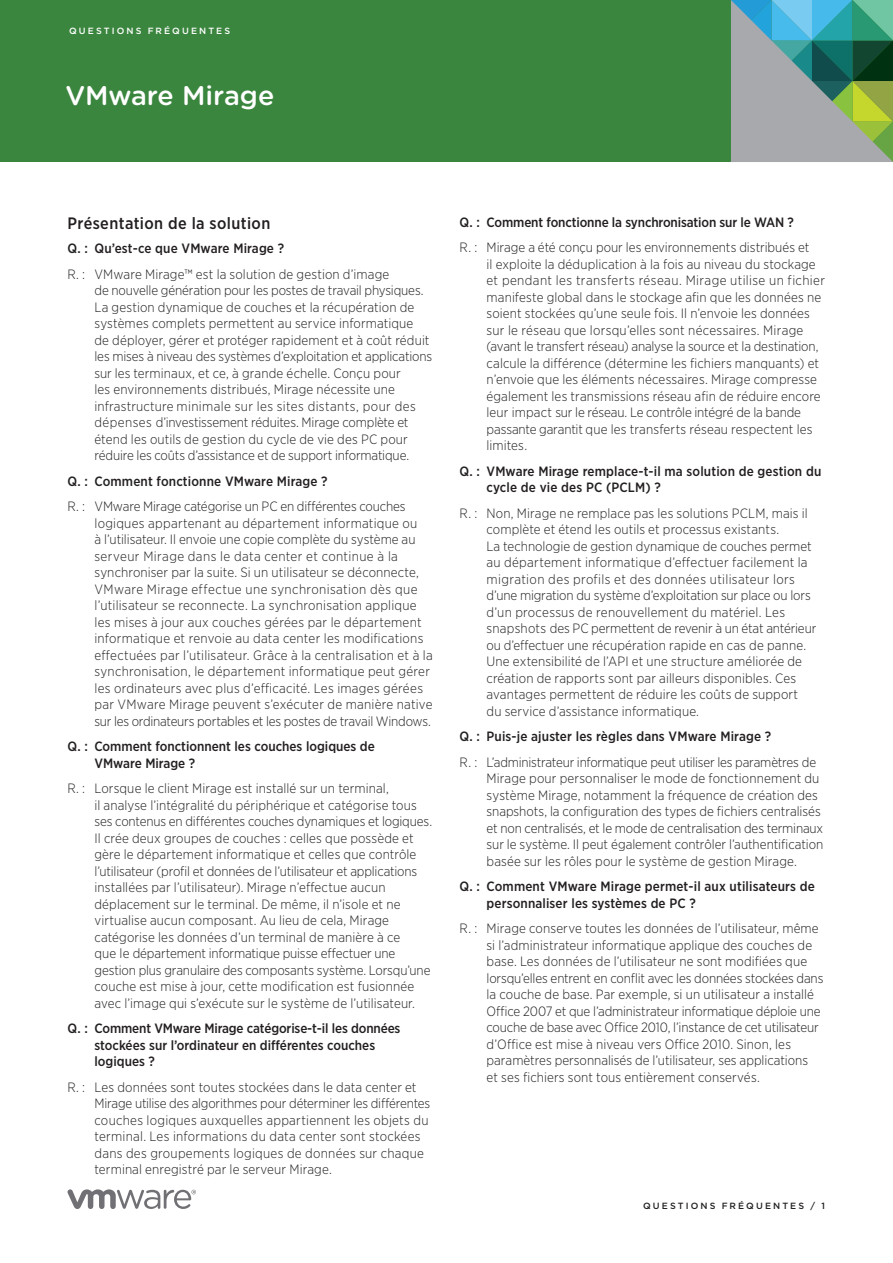
<style>
.page{position:relative;width:893px;height:1263px;background:#fff}
.page>*{position:absolute;margin:0;border:0;box-sizing:border-box;transform-origin:0 0}
._1a_Main_Title{font:500 27px "Gotham Rounded";letter-spacing:-.005em;color:#fff}
._4a_Subhead_1{font:500 16.5px "Gotham Narrow";letter-spacing:.025em;color:#231f20}
._5a_Body_Answer{font:300 13.5px/16.5px "Gotham Narrow";letter-spacing:.005em;color:#231f20}
._4b_Subhead_2_Questi{font:500 13.5px/16.5px "Gotham Narrow";color:#231f20}
.Folio{font:500 9px "Gotham";letter-spacing:.235em;color:#231f20}
.Document_Type{font:500 9px "Gotham";letter-spacing:.235em;color:#fff}
</style>
<div class="page">
<div style="left:0;top:0;width:893px;height:162px;background:#3b863f"></div>
<svg style="left:731px;top:0;width:162px;height:162px;background:#78a097"></svg>
<svg style="left:68px;top:1189px;width:128px;height:20px"></svg>
<p class="Document_Type" style="left:69px;top:25px;width:162px">QUESTIONS FRÉQUENTES</p>
<p class="_1a_Main_Title" style="left:65px;top:76px;width:210px">VMware Mirage</p>
<p class="_4a_Subhead_1" style="left:68px;top:213px;width:204px">Présentation de la solution</p>
<p class="_4b_Subhead_2_Questi" style="left:68px;top:240px;width:218px">Q. : Qu’est-ce que VMware Mirage ?</p>
<p class="_5a_Body_Answer" style="left:94px;top:265px;width:339px;text-indent:-27px">R. : VMware Mirage™ est la solution de gestion d’image<br>de nouvelle génération pour les postes de travail physiques.<br>La gestion dynamique de couches et la récupération de systèmes complets permettent au service informatique<br>de déployer, gérer et protéger rapidement et à coût réduit les mises à niveau des systèmes d’exploitation et applications sur les terminaux, et ce, à grande échelle. Conçu pour<br>les environnements distribués, Mirage nécessite une infrastructure minimale sur les sites distants, pour des dépenses d’investissement réduites. Mirage complète et étend les outils de gestion du cycle de vie des PC pour réduire les coûts d’assistance et de support informatique.</p>
<p class="_4b_Subhead_2_Questi" style="left:68px;top:473px;width:262px">Q. : Comment fonctionne VMware Mirage ?</p>
<p class="_5a_Body_Answer" style="left:94px;top:498px;width:340px;text-indent:-27px">R. : VMware Mirage catégorise un PC en différentes couches logiques appartenant au département informatique ou<br>à l’utilisateur. Il envoie une copie complète du système au serveur Mirage dans le data center et continue à la synchroniser par la suite. Si un utilisateur se déconnecte, VMware Mirage effectue une synchronisation dès que l’utilisateur se reconnecte. La synchronisation applique les mises à jour aux couches gérées par le département informatique et renvoie au data center les modifications effectuées par l’utilisateur. Grâce à la centralisation et à la synchronisation, le département informatique peut gérer les ordinateurs avec plus d’efficacité. Les images gérées par VMware Mirage peuvent s’exécuter de manière native sur les ordinateurs portables et les postes de travail Windows.</p>
<p class="_4b_Subhead_2_Questi" style="left:94px;top:738px;width:282px;text-indent:-27px">Q. : Comment fonctionnent les couches logiques de<br>VMware Mirage ?</p>
<p class="_5a_Body_Answer" style="left:94px;top:780px;width:339px;text-indent:-27px">R. : Lorsque le client Mirage est installé sur un terminal,<br>il analyse l’intégralité du périphérique et catégorise tous ses contenus en différentes couches dynamiques et logiques.<br>Il crée deux groupes de couches : celles que possède et gère le département informatique et celles que contrôle l’utilisateur (profil et données de l’utilisateur et applications installées par l’utilisateur). Mirage n’effectue aucun déplacement sur le terminal. De même, il n’isole et ne virtualise aucun composant. Au lieu de cela, Mirage catégorise les données d’un terminal de manière à ce<br>que le département informatique puisse effectuer une gestion plus granulaire des composants système. Lorsqu’une couche est mise à jour, cette modification est fusionnée avec l’image qui s’exécute sur le système de l’utilisateur.</p>
<p class="_4b_Subhead_2_Questi" style="left:94px;top:1020px;width:307px;text-indent:-27px">Q. : Comment VMware Mirage catégorise-t-il les données stockées sur l’ordinateur en différentes couches logiques ?</p>
<p class="_5a_Body_Answer" style="left:94px;top:1078px;width:337px;text-indent:-27px">R. : Les données sont toutes stockées dans le data center et Mirage utilise des algorithmes pour déterminer les différentes couches logiques auxquelles appartiennent les objets du terminal. Les informations du data center sont stockées dans des groupements logiques de données sur chaque terminal enregistré par le serveur Mirage.</p>
<p class="_4b_Subhead_2_Questi" style="left:460px;top:214px;width:336px">Q. : Comment fonctionne la synchronisation sur le WAN ?</p>
<p class="_5a_Body_Answer" style="left:487px;top:239px;width:340px;text-indent:-27px">R. : Mirage a été conçu pour les environnements distribués et<br>il exploite la déduplication à la fois au niveau du stockage et pendant les transferts réseau. Mirage utilise un fichier manifeste global dans le stockage afin que les données ne soient stockées qu’une seule fois. Il n’envoie les données sur le réseau que lorsqu’elles sont nécessaires. Mirage (avant le transfert réseau) analyse la source et la destination, calcule la différence (détermine les fichiers manquants) et n’envoie que les éléments nécessaires. Mirage compresse également les transmissions réseau afin de réduire encore leur impact sur le réseau. Le contrôle intégré de la bande passante garantit que les transferts réseau respectent les limites.</p>
<p class="_4b_Subhead_2_Questi" style="left:487px;top:463px;width:336px;text-indent:-27px">Q. : VMware Mirage remplace-t-il ma solution de gestion du cycle de vie des PC (PCLM) ?</p>
<p class="_5a_Body_Answer" style="left:487px;top:504px;width:331px;text-indent:-27px">R. : Non, Mirage ne remplace pas les solutions PCLM, mais il complète et étend les outils et processus existants.<br>La technologie de gestion dynamique de couches permet au département informatique d’effectuer facilement la migration des profils et des données utilisateur lors d’une migration du système d’exploitation sur place ou lors d’un processus de renouvellement du matériel. Les snapshots des PC permettent de revenir à un état antérieur ou d’effectuer une récupération rapide en cas de panne.<br>Une extensibilité de l’API et une structure améliorée de création de rapports sont par ailleurs disponibles. Ces avantages permettent de réduire les coûts de support du service d’assistance informatique.</p>
<p class="_4b_Subhead_2_Questi" style="left:460px;top:728px;width:313px">Q. : Puis-je ajuster les règles dans VMware Mirage ?</p>
<p class="_5a_Body_Answer" style="left:487px;top:753px;width:338px;text-indent:-27px">R. : L’administrateur informatique peut utiliser les paramètres de Mirage pour personnaliser le mode de fonctionnement du système Mirage, notamment la fréquence de création des snapshots, la configuration des types de fichiers centralisés et non centralisés, et le mode de centralisation des terminaux sur le système. Il peut également contrôler l’authentification basée sur les rôles pour le système de gestion Mirage.</p>
<p class="_4b_Subhead_2_Questi" style="left:487px;top:878px;width:330px;text-indent:-27px">Q. : Comment VMware Mirage permet-il aux utilisateurs de personnaliser les systèmes de PC ?</p>
<p class="_5a_Body_Answer" style="left:487px;top:920px;width:338px;text-indent:-27px">R. : Mirage conserve toutes les données de l’utilisateur, même si l’administrateur informatique applique des couches de base. Les données de l’utilisateur ne sont modifiées que lorsqu’elles entrent en conflit avec les données stockées dans la couche de base. Par exemple, si un utilisateur a installé Office 2007 et que l’administrateur informatique déploie une couche de base avec Office 2010, l’instance de cet utilisateur d’Office est mise à niveau vers Office 2010. Sinon, les paramètres personnalisés de l’utilisateur, ses applications<br>et ses fichiers sont tous entièrement conservés.</p>
<p class="Folio" style="left:643px;top:1200px;width:183px">QUESTIONS FRÉQUENTES / 1</p>
</div>
